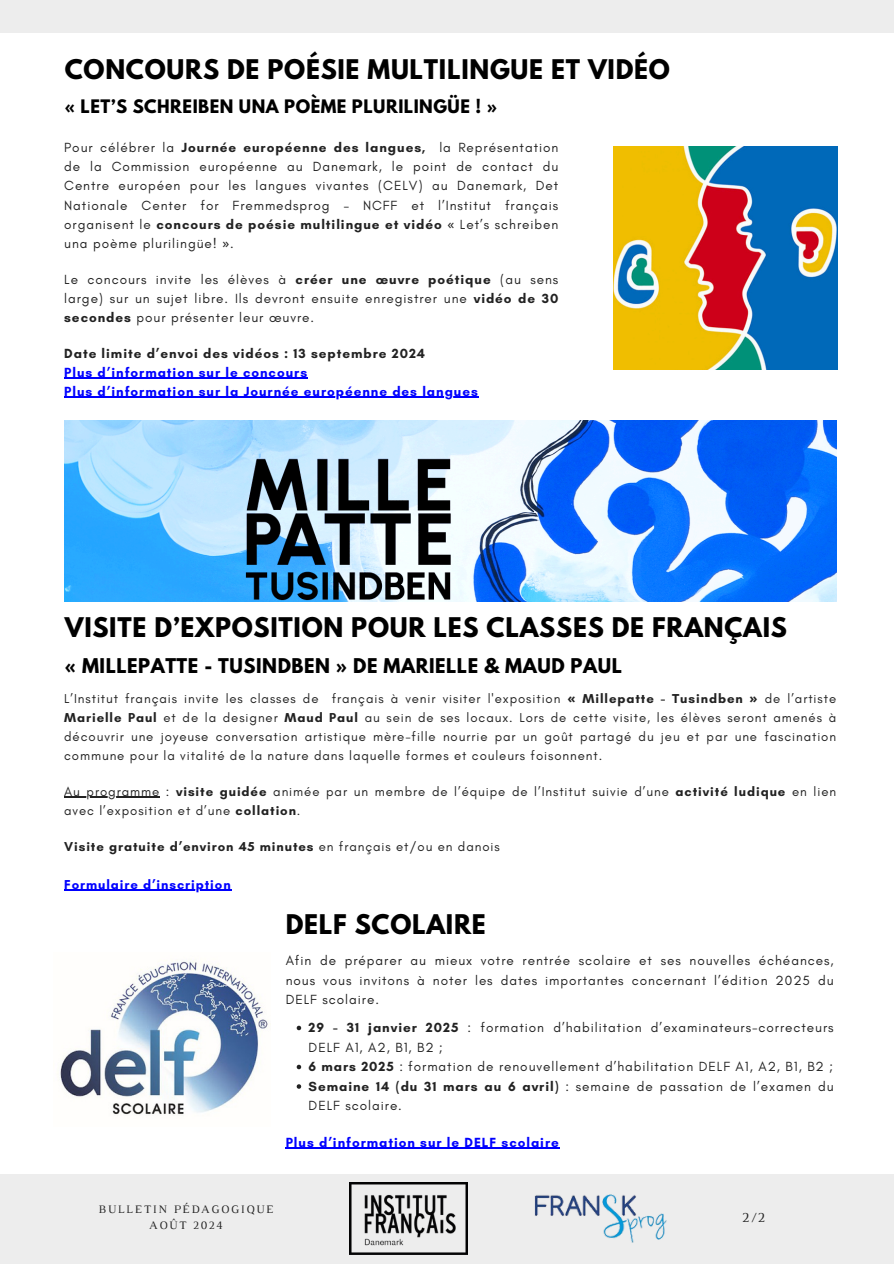
<style>
.page{position:relative;width:894px;height:1264px;background:#fff}
.page>*{position:absolute;margin:0;border:0;box-sizing:border-box;transform-origin:0 0}
.t1{font:700 24px "League Spartan";letter-spacing:.03em;color:#000}
.t2{font:700 18px "League Spartan";letter-spacing:.03em;color:#000}
.t3{font:700 16.5px "League Spartan";letter-spacing:.03em;color:#000}
.t4{font:14.25px "Luthier";color:#222}
.t5{font:13.5px/19px "Glacial Indifference";letter-spacing:.07em;color:#222;text-align:justify}
.t6{font:700 13.5px/19px "Glacial Indifference";letter-spacing:.07em;color:#00f}
.t7{font:13.2px/19px "Glacial Indifference";letter-spacing:.07em;color:#222;text-align:justify}
.t8{font:700 13.2px "Glacial Indifference";letter-spacing:.07em;color:#222}
.t9{font:700 13.2px "Glacial Indifference";letter-spacing:.07em;color:#00f}
.t10{font:11.7px "Luthier";letter-spacing:.14em;color:#222}
.s1{font-weight:700}
.s2{font-family:"Noto Sans"}
.s3{color:#222}
.s4{font-family:"Noto Sans";font-weight:700}
.s5{font-weight:400}
</style>
<div class="page">
<div style="left:0;top:0;width:893px;height:33px;background:#ededed"></div>
<div style="left:0;top:1174px;width:893px;height:89px;background:#ededed"></div>
<img style="left:349px;top:1182px;width:118px;height:72px">
<img style="left:534px;top:1194px;width:132px;height:48px">
<img style="left:64px;top:421px;width:772px;height:181px">
<hr style="left:64px;top:796px;width:96px;height:1px;background:#222">
<hr style="left:64px;top:889px;width:167px;height:1px;background:#00f">
<img style="left:613px;top:146px;width:224px;height:224px">
<hr style="left:64px;top:377px;width:244px;height:1px;background:#00f">
<hr style="left:64px;top:396px;width:43px;height:1px;background:#00f">
<hr style="left:107px;top:396px;width:372px;height:1px;background:#00f">
<img style="left:60px;top:960px;width:209px;height:155px">
<svg style="left:296px;top:1025px;width:5px;height:5px"></svg>
<svg style="left:296px;top:1064px;width:5px;height:5px"></svg>
<svg style="left:296px;top:1084px;width:5px;height:4px"></svg>
<hr style="left:294px;top:1147px;width:265px;height:1px;background:#00f">
<p class="t1" style="left:65px;top:58px;width:606px">CONCOURS DE POÉSIE MULTILINGUE ET VIDÉO</p>
<p class="t3" style="left:65px;top:98px;width:433px">« LET’S SCHREIBEN UNA POÈME PLURILINGÜE ! »</p>
<h1 class="t5" style="left:64px;top:138px;width:495px">Pour célébrer la <span class="s1">Journée européenne des langues,</span> la Représentation de la Commission européenne au Danemark, le point de contact du Centre européen pour les langues vivantes (CELV) au Danemark, Det Nationale Center for Fremmedsprog – NCFF et l’Institut français organisent le <span class="s1">concours de poésie multilingue et vidéo</span> <span class="s2">«</span> Let’s schreiben una poème plurilingüe! <span class="s2">»</span>.</h1>
<h5 class="t5" style="left:64px;top:269px;width:495px">Le concours invite les élèves à <span class="s1">créer une œuvre poétique</span> (au sens large) sur un sujet libre. Ils devront ensuite enregistrer une <span class="s1">vidéo de 30 secondes</span> pour présenter leur œuvre.</h5>
<h5 class="t6" style="left:64px;top:343px;width:415px"><span class="s3">Date limite d’envoi des vidéos : 13 septembre 2024<br></span>Plus d’information sur le concours<br>Plus d’information sur la Journée européenne des langues</h5>
<h4 class="t1" style="left:65px;top:615px;width:723px">VISITE D’EXPOSITION POUR LES CLASSES DE FRANÇAIS</h4>
<h4 class="t2" style="left:65px;top:657px;width:558px">« MILLEPATTE - TUSINDBEN » DE MARIELLE &amp; MAUD PAUL</h4>
<h1 class="t7" style="left:64px;top:688px;width:773px">L’Institut français invite les classes de français à venir visiter l'exposition <span class="s4">«</span> <span class="s1">Millepatte - Tusindben</span> <span class="s4">»</span> de l’artiste <span class="s1">Marielle Paul</span> et de la designer <span class="s1">Maud Paul</span> au sein de ses locaux. Lors de cette visite, les élèves seront amenés à découvrir une joyeuse conversation artistique mère-fille nourrie par un goût partagé du jeu et par une fascination commune pour la vitalité de la nature dans laquelle formes et couleurs foisonnent.</h1>
<h5 class="t7" style="left:64px;top:781px;width:773px">Au programme : <span class="s1">visite guidée</span> animée par un membre de l’équipe de l’Institut suivie d’une <span class="s1">activité ludique</span> en lien avec l’exposition et d’une <span class="s1">collation</span>.</h5>
<h5 class="t8" style="left:64px;top:838px;width:437px">Visite gratuite d’environ 45 minutes <span class="s5">en français et/ou en danois</span></h5>
<h5 class="t9" style="left:64px;top:876px;width:168px">Formulaire d’inscription</h5>
<h3 class="t1" style="left:285px;top:912px;width:202px">DELF SCOLAIRE</h3>
<h4 class="t5" style="left:285px;top:950px;width:549px;line-height:19.5px">Afin de préparer au mieux votre rentrée scolaire et ses nouvelles échéances, nous vous invitons à noter les dates importantes concernant l’édition 2025 du DELF scolaire.</h4>
<p class="t5" style="left:308px;top:1017px;width:526px;line-height:19.5px"><span class="s1">29 - 31 janvier 2025</span> : formation d’habilitation d’examinateurs-correcteurs<br>DELF A1, A2, B1, B2 ;</p>
<p class="t5" style="left:308px;top:1056px;width:525px"><span class="s1">6 mars 2025</span> : formation de renouvellement d’habilitation DELF A1, A2, B1, B2 ;</p>
<p class="t5" style="left:308px;top:1076px;width:526px;line-height:19.5px"><span class="s1">Semaine 14 (du 31 mars au 6 avril)</span> : semaine de passation de l’examen du<br>DELF scolaire.</p>
<p class="t6" style="left:285px;top:1132px;width:274px">Plus d’information sur le DELF scolaire</p>
<h4 class="t10" style="left:99px;top:1205px;width:176px">BULLETIN PÉDAGOGIQUE</h4>
<p class="t10" style="left:149px;top:1220px;width:75px">AOÛT 2024</p>
<h5 class="t4" style="left:742px;top:1211px;width:24px">2/2</h5>
</div>
